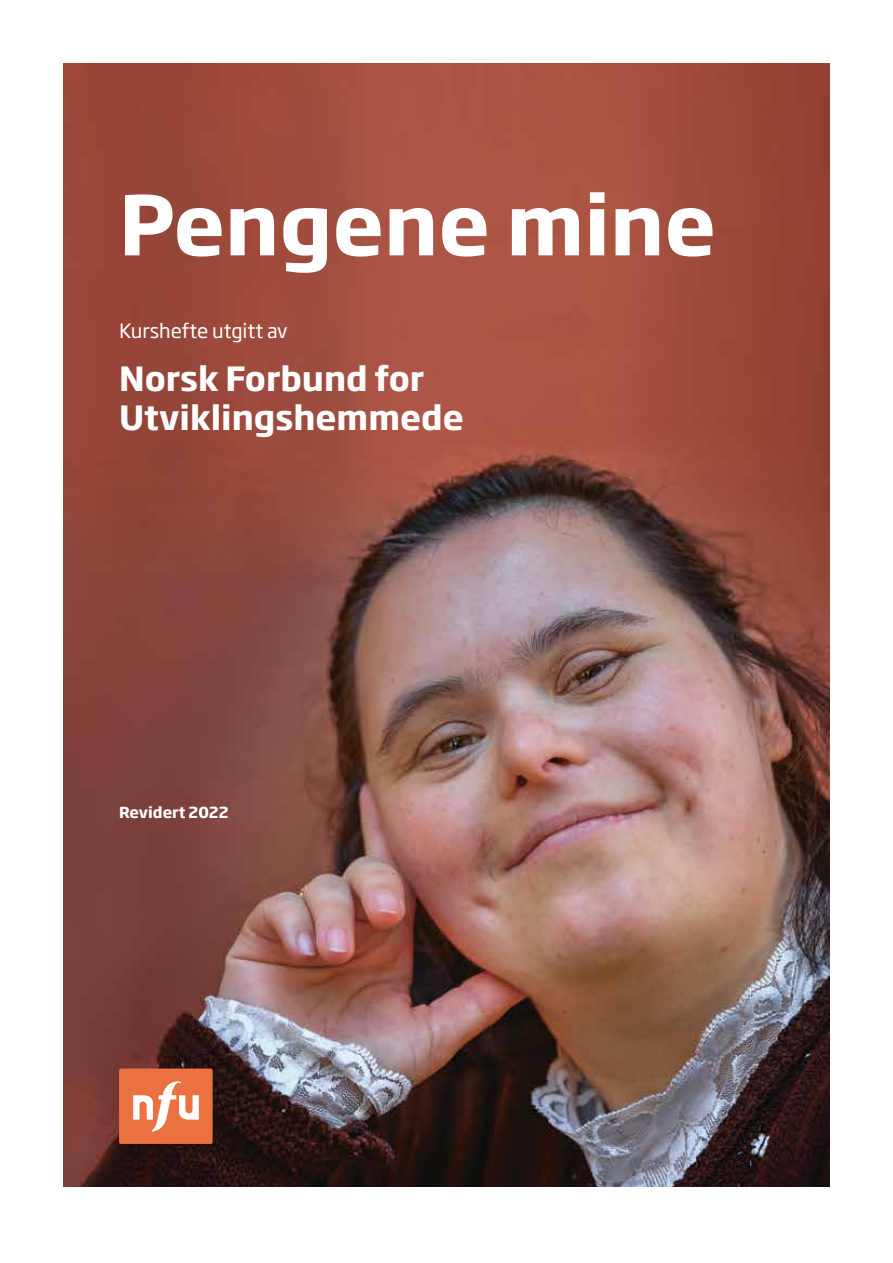
<style>
.page{position:relative;width:893px;height:1263px;background:#fff}
.page>*{position:absolute;margin:0;border:0;box-sizing:border-box;transform-origin:0 0}
.t1{font:700 81px "Soho Gothic Std";color:#fff}
.t2{font:700 33px/39.6px "Soho Gothic Std";color:#fff}
.t3{font:19.5px "Soho Gothic Std";color:#fff}
.t4{font:700 15px "Soho Gothic Std";color:#fff}
</style>
<div class="page">
<img style="left:64px;top:64px;width:765px;height:1122px">
<div style="left:119px;top:1068px;width:94px;height:76px;background:#eb7240;border-radius:2px"></div>
<svg style="left:133px;top:1081px;width:66px;height:51px"></svg>
<h1 class="t1" style="left:119px;top:172px;width:598px">Pengene mine</h1>
<p class="t3" style="left:119px;top:319px;width:170px">Kurshefte utgitt av</p>
<p class="t2" style="left:119px;top:359px;width:346px">Norsk Forbund for<br>Utviklingshemmede</p>
<p class="t4" style="left:119px;top:803px;width:111px">Revidert 2022</p>
</div>
